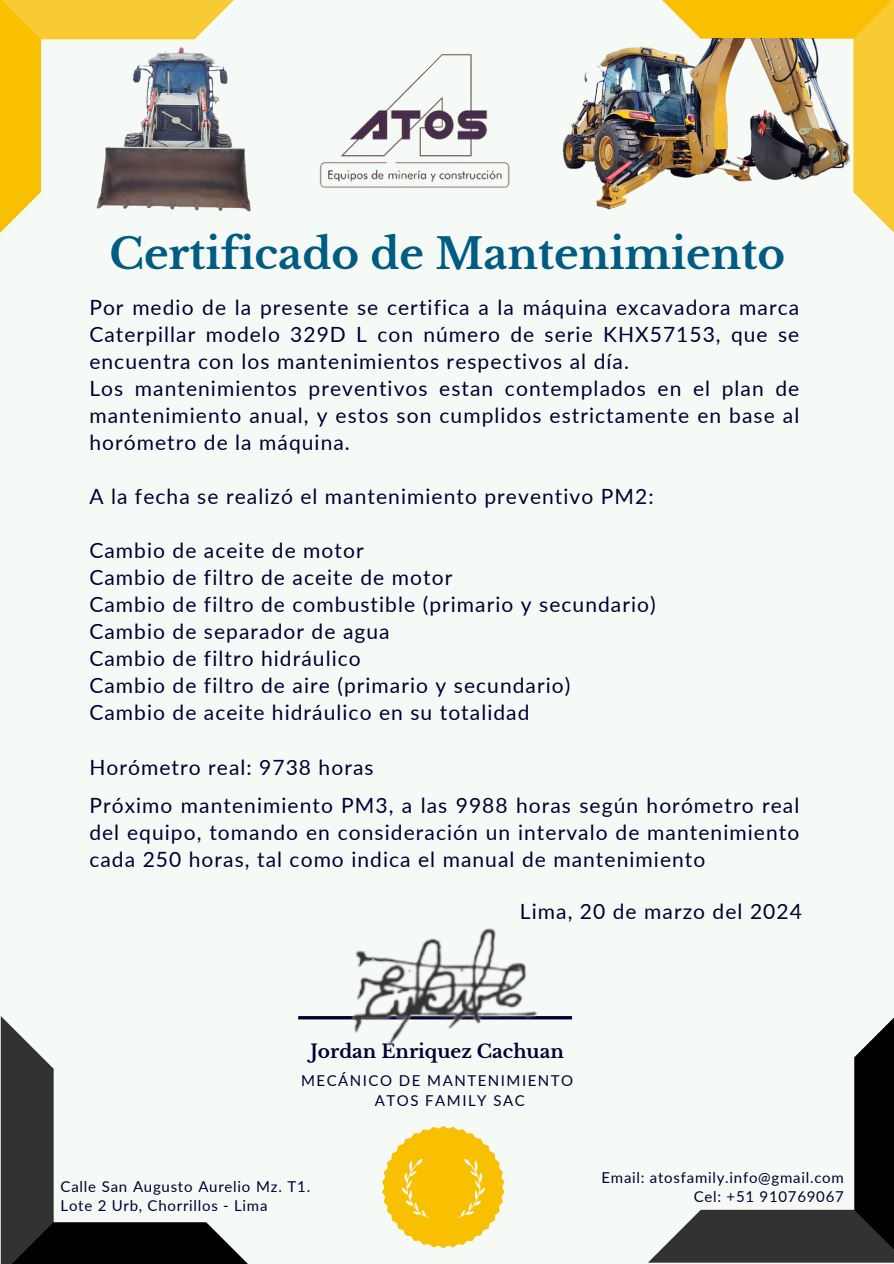
<style>
.page{position:relative;width:894px;height:1264px;background:#fff}
.page>*{position:absolute;margin:0;border:0;box-sizing:border-box;transform-origin:0 0}
.t1{font:700 42px "Libre Baskerville";color:#005c82}
.t2{font:21px/27px "Lato";letter-spacing:.05em;color:#003}
.t3{font:700 18.6px "Libre Baskerville";color:#003}
.t4{font:15px/19.2px "Lato";letter-spacing:.05em;color:#003}
.t5{font:15px "Lato";letter-spacing:.1em;color:#003}
</style>
<div class="page">
<div style="left:0;top:0;width:893px;height:1263px;background:#f6faf7"></div>
<svg style="left:662px;top:0;width:191px;height:38px;background:#f7c518"></svg>
<svg style="left:853px;top:0;width:40px;height:232px;background:#f7ce3d"></svg>
<svg style="left:0;top:39px;width:195px;height:194px"></svg>
<svg style="left:0;top:0;width:234px;height:39px;background:#f7cd3c"></svg>
<svg style="left:0;top:1016px;width:247px;height:247px"></svg>
<svg style="left:1px;top:1016px;width:53px;height:247px;background:#444544"></svg>
<svg style="left:648px;top:1018px;width:245px;height:245px"></svg>
<svg style="left:648px;top:1209px;width:245px;height:53px;background:#454745"></svg>
<svg style="left:382px;top:1126px;width:122px;height:122px"></svg>
<hr style="left:298px;top:1016px;width:274px;height:3px;background:#003">
<img style="left:319px;top:54px;width:163px;height:134px">
<img style="left:482px;top:38px;width:382px;height:172px">
<img style="left:93px;top:48px;width:157px;height:170px">
<img style="left:330px;top:928px;width:213px;height:118px">
<h2 class="t1" style="left:109px;top:228px;width:677px">Certificado de Mantenimiento</h2>
<p class="t2" style="left:89px;top:293px;width:711px">Por medio de la presente se certifica a la máquina excavadora marca Caterpillar modelo 329D L con número de serie KHX57153, que se encuentra con los mantenimientos respectivos al día.<br>Los mantenimientos preventivos estan contemplados en el plan de mantenimiento anual, y estos son cumplidos estrictamente en base al horómetro de la máquina.</p>
<p class="t2" style="left:89px;top:482px;width:565px">A la fecha se realizó el mantenimiento preventivo PM2:</p>
<h1 class="t2" style="left:89px;top:536px;width:567px">Cambio de aceite de motor<br>Cambio de filtro de aceite de motor<br>Cambio de filtro de combustible (primario y secundario)<br>Cambio de separador de agua<br>Cambio de filtro hidráulico<br>Cambio de filtro de aire (primario y secundario)<br>Cambio de aceite hidráulico en su totalidad</h1>
<h2 class="t2" style="left:89px;top:752px;width:286px">Horómetro real: 9738 horas</h2>
<h2 class="t2" style="left:89px;top:791px;width:711px;text-align:justify">Próximo mantenimiento PM3, a las 9988 horas según horómetro real del equipo, tomando en consideración un intervalo de mantenimiento cada 250 horas, tal como indica el manual de mantenimiento</h2>
<p class="t2" style="left:519px;top:897px;width:283px">Lima, 20 de marzo del 2024</p>
<h2 class="t3" style="left:310px;top:1040px;width:255px">Jordan Enriquez Cachuan</h2>
<h2 class="t5" style="left:301px;top:1070px;width:273px">MECÁNICO DE MANTENIMIENTO</h2>
<h2 class="t5" style="left:374px;top:1090px;width:151px">ATOS FAMILY SAC</h2>
<h3 class="t4" style="left:61px;top:1176px;width:251px">Calle San Augusto Aurelio Mz. T1.<br>Lote 2 Urb, Chorrillos - Lima</h3>
<p class="t4" style="left:601px;top:1167px;width:244px">Email: atosfamily.info@gmail.com</p>
<p class="t4" style="left:693px;top:1186px;width:152px">Cel: +51 910769067</p>
</div>
